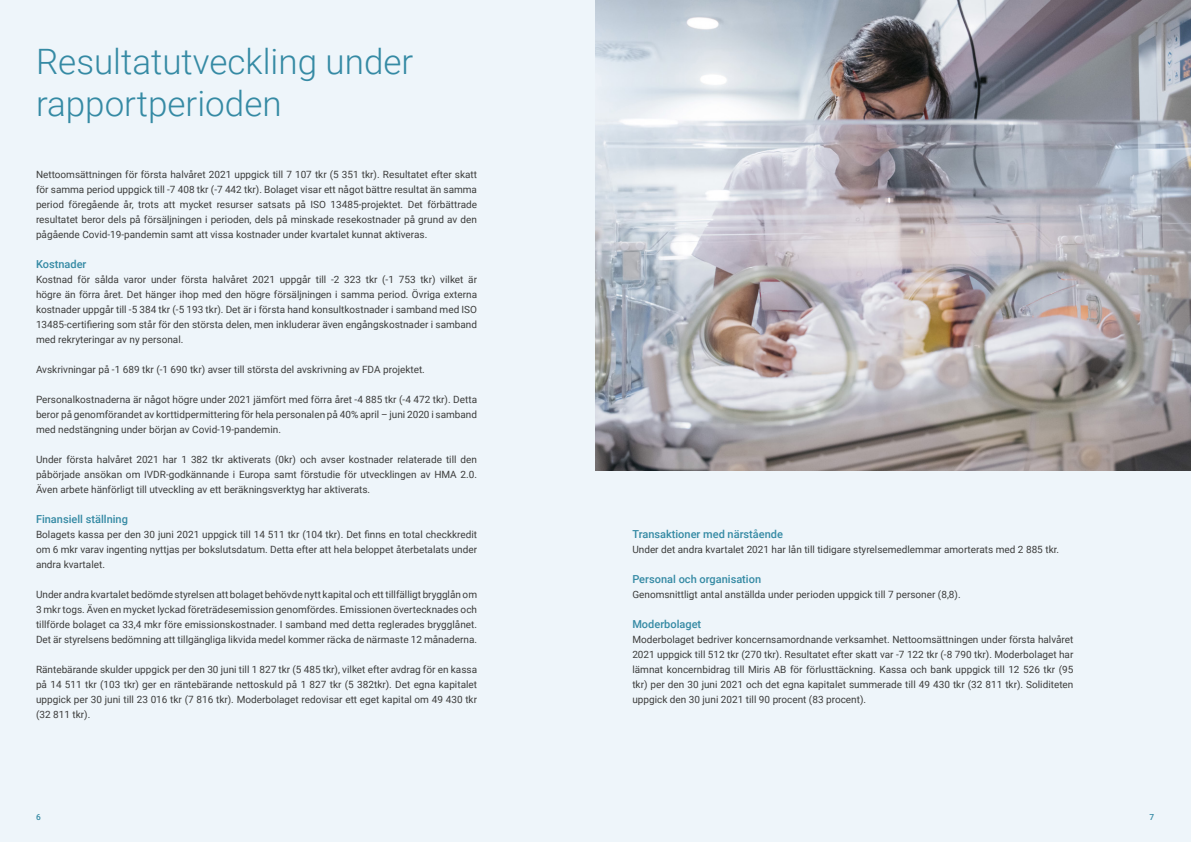
<style>
.page{position:relative;width:1191px;height:842px;background:#eef5fa}
.page>*{position:absolute;margin:0;border:0;box-sizing:border-box;transform-origin:0 0}
.t1{font:300 35px/42px "Roboto";color:#358aa4}
.mellis{font:500 11px "Roboto";color:#358aa4}
.bröd{font:10px/15px "Roboto";color:#3d3d3c;text-align:justify}
.t2{font:500 8.3px "Roboto";color:#358aa4}
</style>
<div class="page">
<img style="left:595px;top:0;width:596px;height:471px">
<p class="t1" style="left:36px;top:40px;width:379px">Resultatutveckling under rapportperioden</p>
<p class="bröd" style="left:36px;top:167px;width:442px">Nettoomsättningen för första halvåret 2021 uppgick till 7 107 tkr (5 351 tkr). Resultatet efter skatt för samma period uppgick till -7 408 tkr (-7 442 tkr). Bolaget visar ett något bättre resultat än samma period föregående år, trots att mycket resurser satsats på ISO 13485-projektet. Det förbättrade resultatet beror dels på försäljningen i perioden, dels på minskade resekostnader på grund av den pågående Covid-19-pandemin samt att vissa kostnader under kvartalet kunnat aktiveras.</p>
<p class="mellis" style="left:36px;top:257px;width:52px">Kostnader</p>
<p class="bröd" style="left:36px;top:272px;width:442px">Kostnad för sålda varor under första halvåret 2021 uppgår till -2 323 tkr (-1 753 tkr) vilket är högre än förra året. Det hänger ihop med den högre försäljningen i samma period. Övriga externa kostnader uppgår till -5 384 tkr (-5 193 tkr). Det är i första hand konsultkostnader i samband med ISO 13485-certifiering som står för den största delen, men inkluderar även engångskostnader i samband med rekryteringar av ny personal.</p>
<p class="bröd" style="left:36px;top:362px;width:390px">Avskrivningar på -1 689 tkr (-1 690 tkr) avser till största del avskrivning av FDA projektet.</p>
<p class="bröd" style="left:36px;top:392px;width:442px">Personalkostnaderna är något högre under 2021 jämfört med förra året -4 885 tkr (-4 472 tkr). Detta beror på genomförandet av korttidpermittering för hela personalen på 40% april – juni 2020 i samband med nedstängning under början av Covid-19-pandemin.</p>
<p class="bröd" style="left:36px;top:452px;width:442px">Under första halvåret 2021 har 1 382 tkr aktiverats (0kr) och avser kostnader relaterade till den påbörjade ansökan om IVDR-godkännande i Europa samt förstudie för utvecklingen av HMA 2.0.<br>Även arbete hänförligt till utveckling av ett beräkningsverktyg har aktiverats.</p>
<p class="mellis" style="left:36px;top:512px;width:93px">Finansiell ställning</p>
<p class="bröd" style="left:36px;top:527px;width:442px">Bolagets kassa per den 30 juni 2021 uppgick till 14 511 tkr (104 tkr). Det finns en total checkkredit om 6 mkr varav ingenting nyttjas per bokslutsdatum. Detta efter att hela beloppet återbetalats under andra kvartalet.</p>
<p class="bröd" style="left:36px;top:587px;width:442px">Under andra kvartalet bedömde styrelsen att bolaget behövde nytt kapital och ett tillfälligt brygglån om 3 mkr togs. Även en mycket lyckad företrädesemission genomfördes. Emissionen övertecknades och tillförde bolaget ca 33,4 mkr före emissionskostnader. I samband med detta reglerades brygglånet.<br>Det är styrelsens bedömning att tillgängliga likvida medel kommer räcka de närmaste 12 månaderna.</p>
<p class="bröd" style="left:36px;top:662px;width:442px">Räntebärande skulder uppgick per den 30 juni till 1 827 tkr (5 485 tkr), vilket efter avdrag för en kassa på 14 511 tkr (103 tkr) ger en räntebärande nettoskuld på 1 827 tkr (5 382tkr). Det egna kapitalet uppgick per 30 juni till 23 016 tkr (7 816 tkr). Moderbolaget redovisar ett eget kapital om 49 430 tkr (32 811 tkr).</p>
<p class="mellis" style="left:632px;top:527px;width:152px">Transaktioner med närstående</p>
<p class="bröd" style="left:632px;top:542px;width:428px">Under det andra kvartalet 2021 har lån till tidigare styrelsemedlemmar amorterats med 2 885 tkr.</p>
<p class="mellis" style="left:632px;top:572px;width:130px">Personal och organisation</p>
<p class="bröd" style="left:632px;top:587px;width:330px">Genomsnittligt antal anställda under perioden uppgick till 7 personer (8,8).</p>
<p class="mellis" style="left:632px;top:617px;width:70px">Moderbolaget</p>
<p class="bröd" style="left:632px;top:632px;width:442px">Moderbolaget bedriver koncernsamordnande verksamhet. Nettoomsättningen under första halvåret 2021 uppgick till 512 tkr (270 tkr). Resultatet efter skatt var -7 122 tkr (-8 790 tkr). Moderbolaget har lämnat koncernbidrag till Miris AB för förlusttäckning. Kassa och bank uppgick till 12 526 tkr (95 tkr) per den 30 juni 2021 och det egna kapitalet summerade till 49 430 tkr (32 811 tkr). Soliditeten uppgick den 30 juni 2021 till 90 procent (83 procent).</p>
<p class="t2" style="left:36px;top:811px;width:6px">6</p>
<p class="t2" style="left:1149px;top:811px;width:6px">7</p>
</div>
